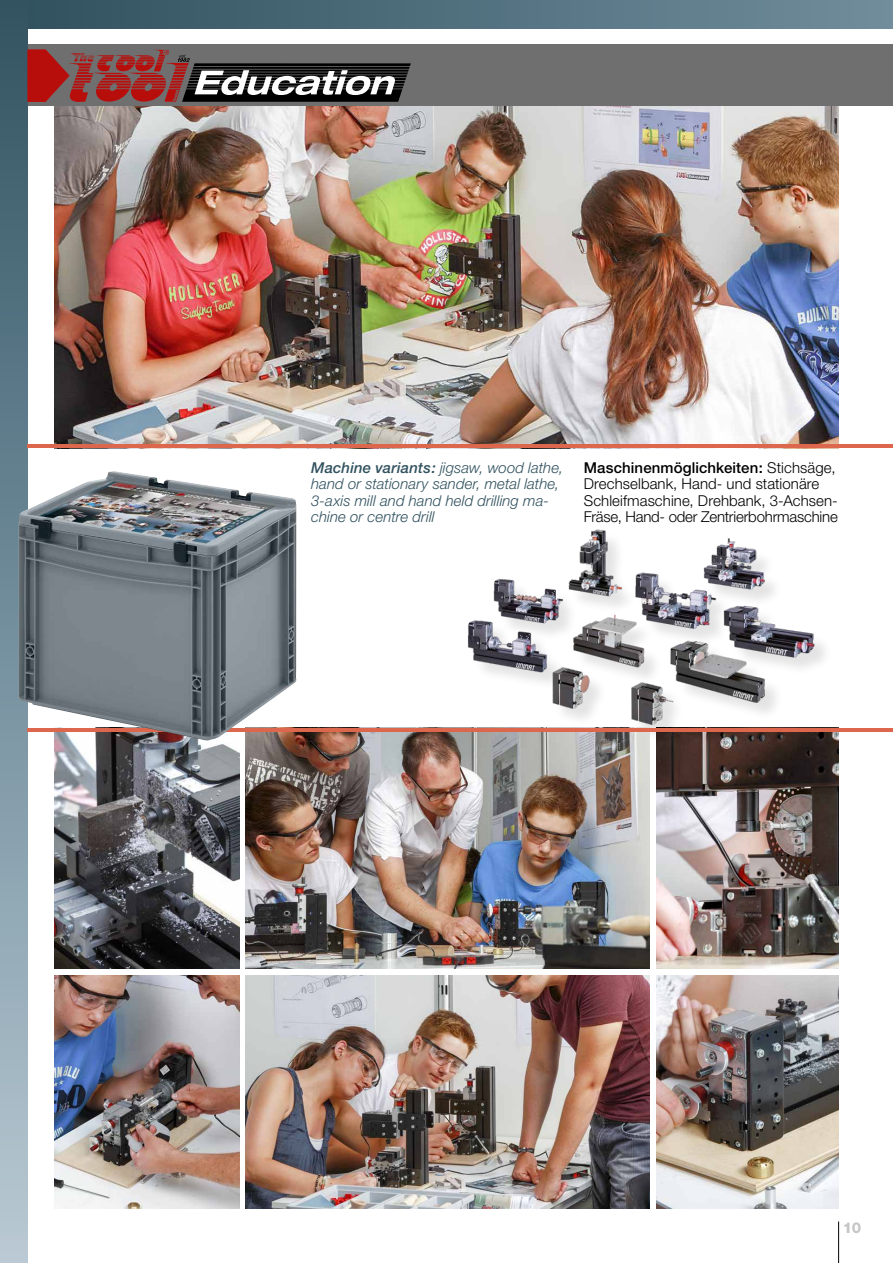
<style>
.page{position:relative;width:893px;height:1263px;background:#fff}
.page>*{position:absolute;margin:0;border:0;box-sizing:border-box;transform-origin:0 0}
.t1{font:300 15px/16.5px "Helvetica Neue";letter-spacing:.005em;color:#000}
.t2{font:italic 300 15px/16.5px "Helvetica Neue";letter-spacing:.005em;color:#31525f}
.t3{font:800 15px "Helvetica Neue";color:#c6c6c6}
.s1{font-weight:500}
</style>
<div class="page">
<hr style="left:838px;top:1221px;width:1px;height:42px;background:#000">
<img style="left:54px;top:106px;width:785px;height:338px">
<div style="left:27px;top:45px;width:866px;height:61px;background:#706f6f"></div>
<div style="left:27px;top:0;width:866px;height:29px;background:linear-gradient(to right,#315260,#718d9c)"></div>
<div style="left:0;top:0;width:27px;height:1263px;background:linear-gradient(to bottom,#315463,#b8cad5)"></div>
<img style="left:462px;top:529px;width:376px;height:199px">
<img style="left:246px;top:732px;width:404px;height:236px">
<img style="left:54px;top:740px;width:185px;height:228px">
<img style="left:656px;top:732px;width:183px;height:236px">
<img style="left:246px;top:975px;width:404px;height:234px">
<img style="left:54px;top:975px;width:185px;height:234px">
<img style="left:656px;top:975px;width:183px;height:234px">
<hr style="left:27px;top:444px;width:866px;height:4px;background:#dc674c">
<hr style="left:27px;top:728px;width:866px;height:4px;background:#dc674c">
<img style="left:18px;top:471px;width:278px;height:269px">
<svg style="left:27px;top:49px;width:384px;height:53px"></svg>
<p class="t2" style="left:311px;top:459px;width:254px"><span class="s1">Machine variants:</span> jigsaw, wood lathe, hand or stationary sander, metal lathe, 3-axis mill and hand held drilling ma&shy;chine or centre drill</p>
<p class="t1" style="left:584px;top:459px;width:255px"><span class="s1">Maschinenmöglichkeiten:</span> Stichsäge, Drechselbank, Hand- und stationäre Schleifmaschine, Drehbank, 3-Achsen-Fräse, Hand- oder Zentrierbohrmaschine</p>
<p class="t3" style="left:843px;top:1218px;width:20px">10</p>
</div>
